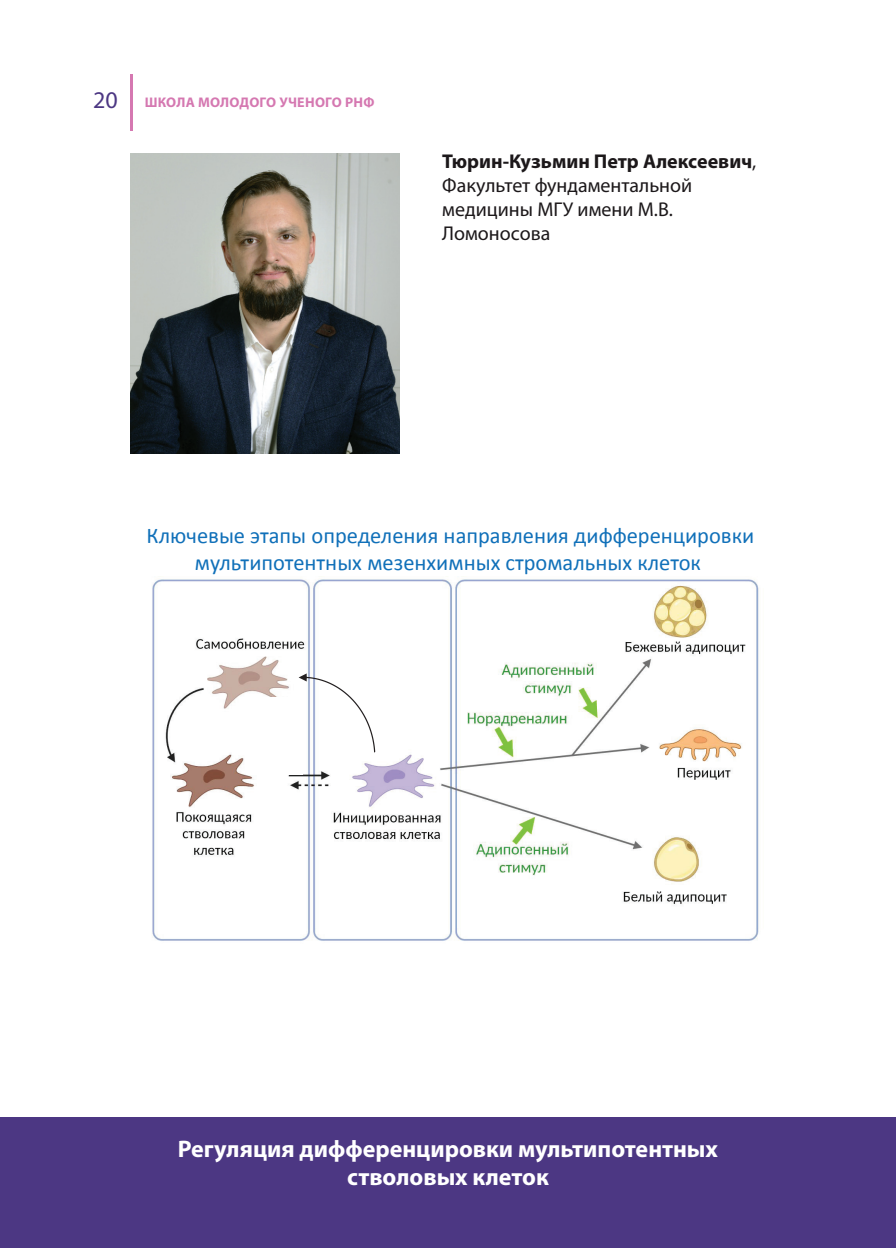
<style>
.page{position:relative;width:896px;height:1248px;background:#fff}
.page>*{position:absolute;margin:0;border:0;box-sizing:border-box;transform-origin:0 0}
.t1{font:700 24px/28.8px "Myriad Pro";color:#fff;text-align:center}
.t2{font:22.4px/27px "Calibri";color:#1070b9;text-align:center}
.t3{font:20px/24px "Myriad Pro";color:#1c181a}
.t4{font:700 14px "Myriad Pro";letter-spacing:.02em;color:#d578b1}
.s1{font-weight:400;font-size:24px;color:#4c3783}
.s2{font-weight:700}
</style>
<div class="page">
<hr style="left:130px;top:74px;width:3px;height:56px;background:#d578b1">
<div style="left:0;top:1117px;width:896px;height:130px;background:#4c3783"></div>
<img style="left:130px;top:153px;width:270px;height:301px">
<img style="left:152px;top:579px;width:607px;height:362px">
<div style="left:247px;top:697px;width:56px;height:77px;background:#fff"></div>
<svg style="left:299px;top:673px;width:76px;height:79px"></svg>
<p class="t4" style="left:93px;top:93px;width:283px"><span class="s1">20</span> ШКОЛА МОЛОДОГО УЧЕНОГО РНФ</p>
<p class="t3" style="left:442px;top:149px;width:316px"><span class="s2">Тюрин-Кузьмин Петр Алексеевич</span>,<br>Факультет фундаментальной медицины МГУ имени М.В.<br>Ломоносова</p>
<p class="t2" style="left:147px;top:521px;width:609px">Ключевые этапы определения направления дифференцировки мультипотентных мезенхимных стромальных клеток</p>
<p class="t1" style="left:178px;top:1133px;width:541px">Регуляция дифференцировки мультипотентных стволовых клеток</p>
</div>
